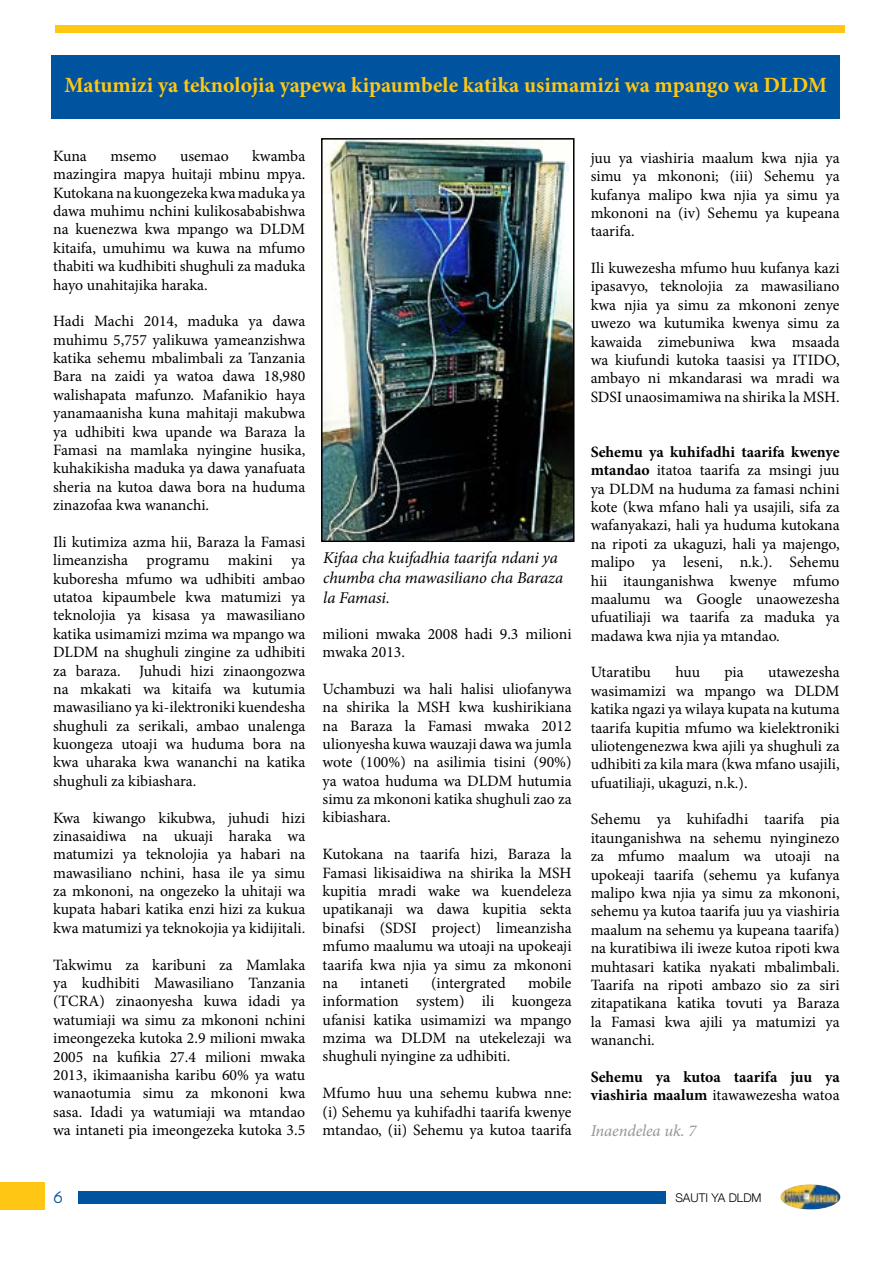
<style>
.page{position:relative;width:893px;height:1263px;background:#fff}
.page>*{position:absolute;margin:0;border:0;box-sizing:border-box;transform-origin:0 0}
.t1{font:700 21.75px "Minion Pro";color:#ffc713}
.t2{font:18px "Kabel";color:#00539e}
.t3{font:italic 16.5px/19.8px "Minion Pro";letter-spacing:-.01em;color:#000}
.t4{font:italic 16.5px "Minion Pro";letter-spacing:-.005em;color:#939598}
.t5{font:15.75px/18.5px "Minion Pro";color:#000;text-align:justify}
.t6{font:700 15.75px/18.5px "Minion Pro";color:#000}
.t7{font:300 12px "Helvetica Neue";color:#000}
.s1{font-weight:700}
.s2{font-weight:400}
</style>
<div class="page">
<img style="left:780px;top:1184px;width:60px;height:25px">
<div style="left:78px;top:1191px;width:588px;height:13px;background:#00539e"></div>
<div style="left:55px;top:25px;width:789px;height:8px;background:#ffc713"></div>
<div style="left:0;top:1182px;width:45px;height:27px;background:#ffc713"></div>
<div style="left:52px;top:55px;width:788px;height:64px;background:#00539e"></div>
<img style="left:324px;top:141px;width:247px;height:398px">
<div style="left:321px;top:138px;width:253px;height:404px;border:2px solid #000"></div>
<h1 class="t1" style="left:64px;top:70px;width:764px">Matumizi ya teknolojia yapewa kipaumbele katika usimamizi wa mpango wa DLDM</h1>
<p class="t5" style="left:53px;top:147px;width:254px;text-indent:199px">kwamba mazingira mapya huitaji mbinu mpya.<br>Kutokana na kuongezeka kwa maduka ya dawa muhimu nchini kulikosababishwa na kuenezwa kwa mpango wa DLDM kitaifa, umuhimu wa kuwa na mfumo thabiti wa kudhibiti shughuli za maduka hayo unahitajika haraka.</p>
<p class="t5" style="left:53px;top:312px;width:254px">Hadi Machi 2014, maduka ya dawa muhimu 5,757 yalikuwa yameanzishwa katika sehemu mbalimbali za Tanzania Bara na zaidi ya watoa dawa 18,980 walishapata mafunzo. Mafanikio haya yanamaanisha kuna mahitaji makubwa ya udhibiti kwa upande wa Baraza la Famasi na mamlaka nyingine husika, kuhakikisha maduka ya dawa yanafuata sheria na kutoa dawa bora na huduma zinazofaa kwa wananchi.</p>
<p class="t5" style="left:53px;top:533px;width:254px">Ili kutimiza azma hii, Baraza la Famasi limeanzisha programu makini ya kuboresha mfumo wa udhibiti ambao utatoa kipaumbele kwa matumizi ya teknolojia ya kisasa ya mawasiliano katika usimamizi mzima wa mpango wa DLDM na shughuli zingine za udhibiti za baraza. Juhudi hizi zinaongozwa na mkakati wa kitaifa wa kutumia mawasiliano ya ki-ilektroniki kuendesha shughuli za serikali, ambao unalenga kuongeza utoaji wa huduma bora na kwa uharaka kwa wananchi na katika shughuli za kibiashara.</p>
<p class="t5" style="left:53px;top:808px;width:254px">Kwa kiwango kikubwa, juhudi hizi zinasaidiwa na ukuaji haraka wa matumizi ya teknolojia ya habari na mawasiliano nchini, hasa ile ya simu za mkononi, na ongezeko la uhitaji wa kupata habari katika enzi hizi za kukua kwa matumizi ya teknokojia ya kidijitali.</p>
<p class="t5" style="left:53px;top:955px;width:254px">Takwimu za karibuni za Mamlaka ya kudhibiti Mawasiliano Tanzania (TCRA) zinaonyesha kuwa idadi ya watumiaji wa simu za mkononi nchini imeongezeka kutoka 2.9 milioni mwaka 2005 na kufikia 27.4 milioni mwaka 2013, ikimaanisha karibu 60% ya watu wanaotumia simu za mkononi kwa sasa. Idadi ya watumiaji wa mtandao wa intaneti pia imeongezeka kutoka 3.5</p>
<p class="t5" style="left:53px;top:147px;width:35px">Kuna</p>
<p class="t5" style="left:110px;top:147px;width:48px">msemo</p>
<p class="t5" style="left:180px;top:147px;width:50px">usemao</p>
<p class="t3" style="left:323px;top:548px;width:241px">Kifaa cha kuifadhia taarifa ndani ya chumba cha mawasiliano cha Baraza la Famasi.</p>
<p class="t5" style="left:323px;top:624px;width:250px">milioni mwaka 2008 hadi 9.3 milioni mwaka 2013.</p>
<p class="t5" style="left:323px;top:680px;width:250px">Uchambuzi wa hali halisi uliofanywa na shirika la MSH kwa kushirikiana na Baraza la Famasi mwaka 2012 ulionyesha kuwa wauzaji dawa wa jumla wote (100%) na asilimia tisini (90%) ya watoa huduma wa DLDM hutumia simu za mkononi katika shughuli zao za kibiashara.</p>
<p class="t5" style="left:323px;top:845px;width:250px">Kutokana na taarifa hizi, Baraza la Famasi likisaidiwa na shirika la MSH kupitia mradi wake wa kuendeleza upatikanaji wa dawa kupitia sekta binafsi (SDSI project) limeanzisha mfumo maalumu wa utoaji na upokeaji taarifa kwa njia ya simu za mkononi na</p>
<p class="t5" style="left:323px;top:974px;width:250px;text-indent:205px">mobile information system) ili kuongeza ufanisi katika usimamizi wa mpango mzima wa DLDM na utekelezaji wa shughuli nyingine za udhibiti.</p>
<p class="t5" style="left:323px;top:1084px;width:250px">Mfumo huu una sehemu kubwa nne: (i) Sehemu ya kuhifadhi taarifa kwenye mtandao, (ii) Sehemu ya kutoa taarifa</p>
<p class="t5" style="left:360px;top:974px;width:50px">intaneti</p>
<p class="t5" style="left:431px;top:974px;width:76px">(intergrated</p>
<p class="t5" style="left:591px;top:149px;width:250px">juu ya viashiria maalum kwa njia ya simu ya mkononi; (iii) Sehemu ya kufanya malipo kwa njia ya simu ya mkononi na (iv) Sehemu ya kupeana taarifa.</p>
<p class="t5" style="left:591px;top:259px;width:250px">Ili kuwezesha mfumo huu kufanya kazi ipasavyo, teknolojia za mawasiliano kwa njia ya simu za mkononi zenye uwezo wa kutumika kwenya simu za kawaida zimebuniwa kwa msaada wa kiufundi kutoka taasisi ya ITIDO, ambayo ni mkandarasi wa mradi wa SDSI unaosimamiwa na shirika la MSH.</p>
<p class="t5" style="left:591px;top:443px;width:250px"><span class="s1">Sehemu ya kuhifadhi taarifa kwenye mtandao</span> itatoa taarifa za msingi juu ya DLDM na huduma za famasi nchini kote (kwa mfano hali ya usajili, sifa za wafanyakazi, hali ya huduma kutokana na ripoti za ukaguzi, hali ya majengo, malipo ya leseni, n.k.). Sehemu hii itaunganishwa kwenye mfumo maalumu wa Google unaowezesha ufuatiliaji wa taarifa za maduka ya madawa kwa njia ya mtandao.</p>
<p class="t5" style="left:591px;top:663px;width:62px">Utaratibu</p>
<p class="t5" style="left:675px;top:663px;width:26px">huu</p>
<p class="t5" style="left:724px;top:663px;width:21px">pia</p>
<p class="t5" style="left:591px;top:663px;width:250px;text-indent:178px">utawezesha wasimamizi wa mpango wa DLDM katika ngazi ya wilaya kupata na kutuma taarifa kupitia mfumo wa kielektroniki uliotengenezwa kwa ajili ya shughuli za udhibiti za kila mara (kwa mfano usajili, ufuatiliaji, ukaguzi, n.k.).</p>
<p class="t5" style="left:591px;top:810px;width:250px">Sehemu ya kuhifadhi taarifa pia itaunganishwa na sehemu nyinginezo za mfumo maalum wa utoaji na upokeaji taarifa (sehemu ya kufanya malipo kwa njia ya simu za mkononi, sehemu ya kutoa taarifa juu ya viashiria maalum na sehemu ya kupeana taarifa) na kuratibiwa ili iweze kutoa ripoti kwa muhtasari katika nyakati mbalimbali.<br>Taarifa na ripoti ambazo sio za siri zitapatikana katika tovuti ya Baraza la Famasi kwa ajili ya matumizi ya wananchi.</p>
<p class="t6" style="left:591px;top:1067px;width:250px">Sehemu ya kutoa taarifa juu ya viashiria maalum <span class="s2">itawawezesha watoa</span></p>
<p class="t4" style="left:591px;top:1120px;width:107px">Inaendelea uk. 7</p>
<p class="t2" style="left:54px;top:1186px;width:10px">6</p>
<p class="t7" style="left:675px;top:1188px;width:88px">SAUTI YA DLDM</p>
</div>
